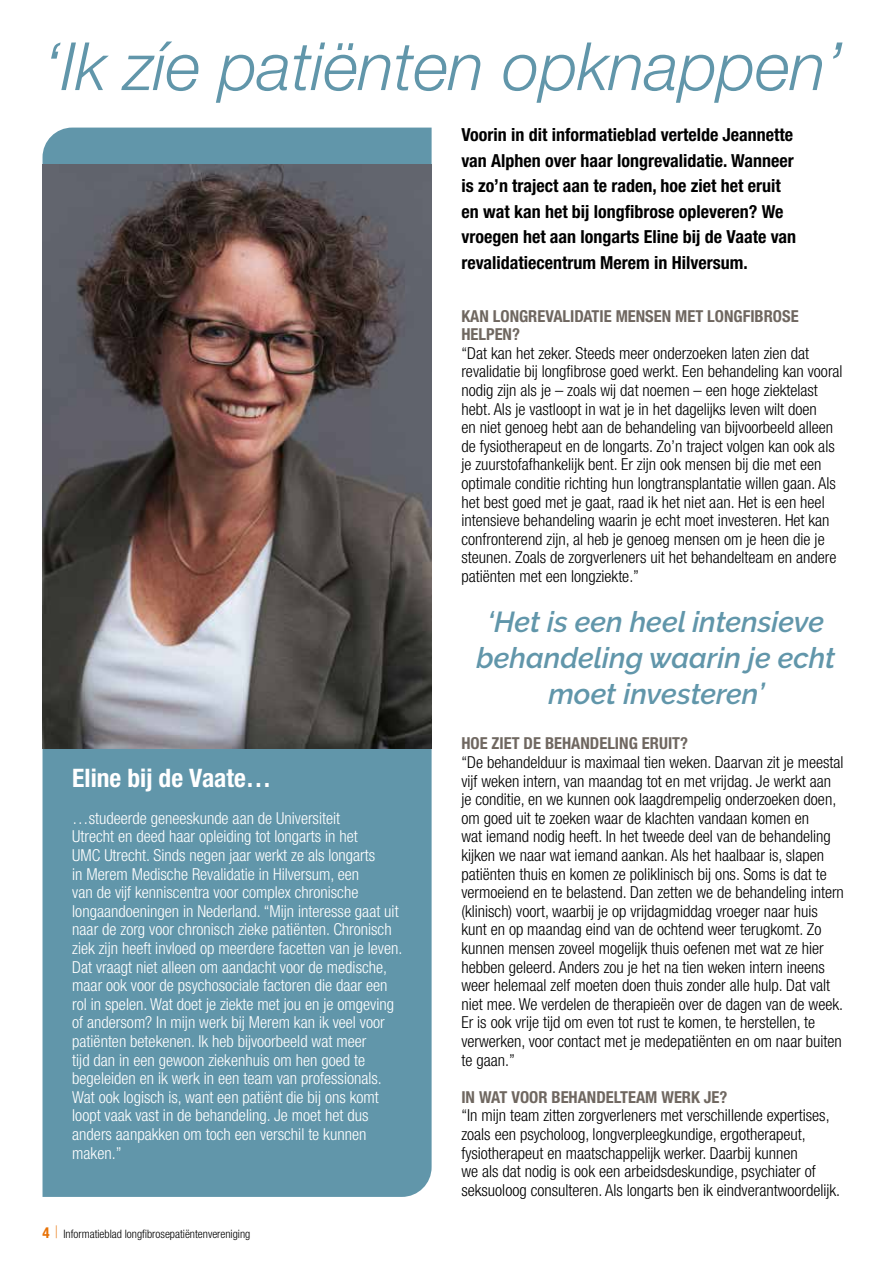
<style>
.page{position:relative;width:893px;height:1263px;background:#fff}
.page>*{position:absolute;margin:0;border:0;box-sizing:border-box;transform-origin:0 0}
.t1{font:italic 300 66.6px "Helvetica Neue LT Std";color:#6196aa}
.t2{font:italic 600 28.8px/36px "Raleway";color:#6196aa;text-align:center}
.t3{font:700 condensed 25.5px "Helvetica Neue LT Std";color:#fff}
.t4{font:700 condensed 18px/25.5px "Helvetica Neue LT Std";color:#000}
.t5{font:300 condensed 16.5px/18.6px "Helvetica Neue LT Std";color:#000}
.t6{font:300 condensed 16.5px/18.6px "Helvetica Neue LT Std";color:#fff}
.t7{font:700 condensed 16.5px/18.6px "Helvetica Neue LT Std";color:#6f6760}
.t8{font:300 condensed 11.7px "Helvetica Neue LT Std";color:#000}
.s1{font-weight:700;font-size:15px;color:#e87307}
.s2{font-size:17.4px;color:#e87307}
</style>
<div class="page">
<div style="left:43px;top:128px;width:389px;height:1069px;background:#6196aa"></div>
<img style="left:43px;top:165px;width:389px;height:583px">
<h1 class="t1" style="left:43px;top:27px;width:803px">‘Ik zíe patiënten opknappen’</h1>
<h3 class="t3" style="left:72px;top:762px;width:201px">Eline bij de Vaate…</h3>
<p class="t6" style="left:72px;top:808px;width:332px">…studeerde geneeskunde aan de Universiteit<br>Utrecht en deed haar opleiding tot longarts in het<br>UMC Utrecht. Sinds negen jaar werkt ze als longarts<br>in Merem Medische Revalidatie in Hilversum, een<br>van de vijf kenniscentra voor complex chronische longaandoeningen in Nederland. “Mijn interesse gaat uit naar de zorg voor chronisch zieke patiënten. Chronisch ziek zijn heeft invloed op meerdere facetten van je leven.<br>Dat vraagt niet alleen om aandacht voor de medische, maar ook voor de psychosociale factoren die daar een rol in spelen. Wat doet je ziekte met jou en je omgeving of andersom? In mijn werk bij Merem kan ik veel voor patiënten betekenen. Ik heb bijvoorbeeld wat meer<br>tijd dan in een gewoon ziekenhuis om hen goed te begeleiden en ik werk in een team van professionals.<br>Wat ook logisch is, want een patiënt die bij ons komt loopt vaak vast in de behandeling. Je moet het dus anders aanpakken om toch een verschil te kunnen maken.”</p>
<p class="t8" style="left:43px;top:1227px;width:209px"><span class="s1">4</span> <span class="s2">|</span> Informatieblad longfibrosepatiëntenvereniging</p>
<p class="t4" style="left:461px;top:122px;width:336px">Voorin in dit informatieblad vertelde Jeannette van Alphen over haar longrevalidatie. Wanneer is zo’n traject aan te raden, hoe ziet het eruit en wat kan het bij longfibrose opleveren? We vroegen het aan longarts Eline bij de Vaate van revalidatiecentrum Merem in Hilversum.</p>
<p class="t7" style="left:461px;top:306px;width:339px">KAN LONGREVALIDATIE MENSEN MET LONGFIBROSE<br>HELPEN?</p>
<p class="t5" style="left:461px;top:343px;width:383px">“Dat kan het zeker. Steeds meer onderzoeken laten zien dat revalidatie bij longfibrose goed werkt. Een behandeling kan vooral nodig zijn als je – zoals wij dat noemen – een hoge ziektelast hebt. Als je vastloopt in wat je in het dagelijks leven wilt doen<br>en niet genoeg hebt aan de behandeling van bijvoorbeeld alleen de fysiotherapeut en de longarts. Zo’n traject volgen kan ook als je zuurstofafhankelijk bent. Er zijn ook mensen bij die met een optimale conditie richting hun longtransplantatie willen gaan. Als het best goed met je gaat, raad ik het niet aan. Het is een heel intensieve behandeling waarin je echt moet investeren. Het kan confronterend zijn, al heb je genoeg mensen om je heen die je steunen. Zoals de zorgverleners uit het behandelteam en andere patiënten met een longziekte.”</p>
<h2 class="t2" style="left:476px;top:604px;width:361px">‘Het is een heel intensieve behandeling waarin je echt moet investeren’</h2>
<p class="t7" style="left:461px;top:734px;width:228px">HOE ZIET DE BEHANDELING ERUIT?</p>
<p class="t5" style="left:461px;top:753px;width:384px">“De behandelduur is maximaal tien weken. Daarvan zit je meestal vijf weken intern, van maandag tot en met vrijdag. Je werkt aan je conditie, en we kunnen ook laagdrempelig onderzoeken doen, om goed uit te zoeken waar de klachten vandaan komen en<br>wat iemand nodig heeft. In het tweede deel van de behandeling kijken we naar wat iemand aankan. Als het haalbaar is, slapen patiënten thuis en komen ze poliklinisch bij ons. Soms is dat te vermoeiend en te belastend. Dan zetten we de behandeling intern (klinisch) voort, waarbij je op vrijdagmiddag vroeger naar huis kunt en op maandag eind van de ochtend weer terugkomt. Zo kunnen mensen zoveel mogelijk thuis oefenen met wat ze hier hebben geleerd. Anders zou je het na tien weken intern ineens weer helemaal zelf moeten doen thuis zonder alle hulp. Dat valt niet mee. We verdelen de therapieën over de dagen van de week.<br>Er is ook vrije tijd om even tot rust te komen, te herstellen, te verwerken, voor contact met je medepatiënten en om naar buiten te gaan.”</p>
<p class="t7" style="left:461px;top:1087px;width:268px">IN WAT VOOR BEHANDELTEAM WERK JE?</p>
<p class="t5" style="left:461px;top:1106px;width:380px">“In mijn team zitten zorgverleners met verschillende expertises, zoals een psycholoog, longverpleegkundige, ergotherapeut, fysiotherapeut en maatschappelijk werker. Daarbij kunnen<br>we als dat nodig is ook een arbeidsdeskundige, psychiater of seksuoloog consulteren. Als longarts ben ik eindverantwoordelijk.</p>
</div>
